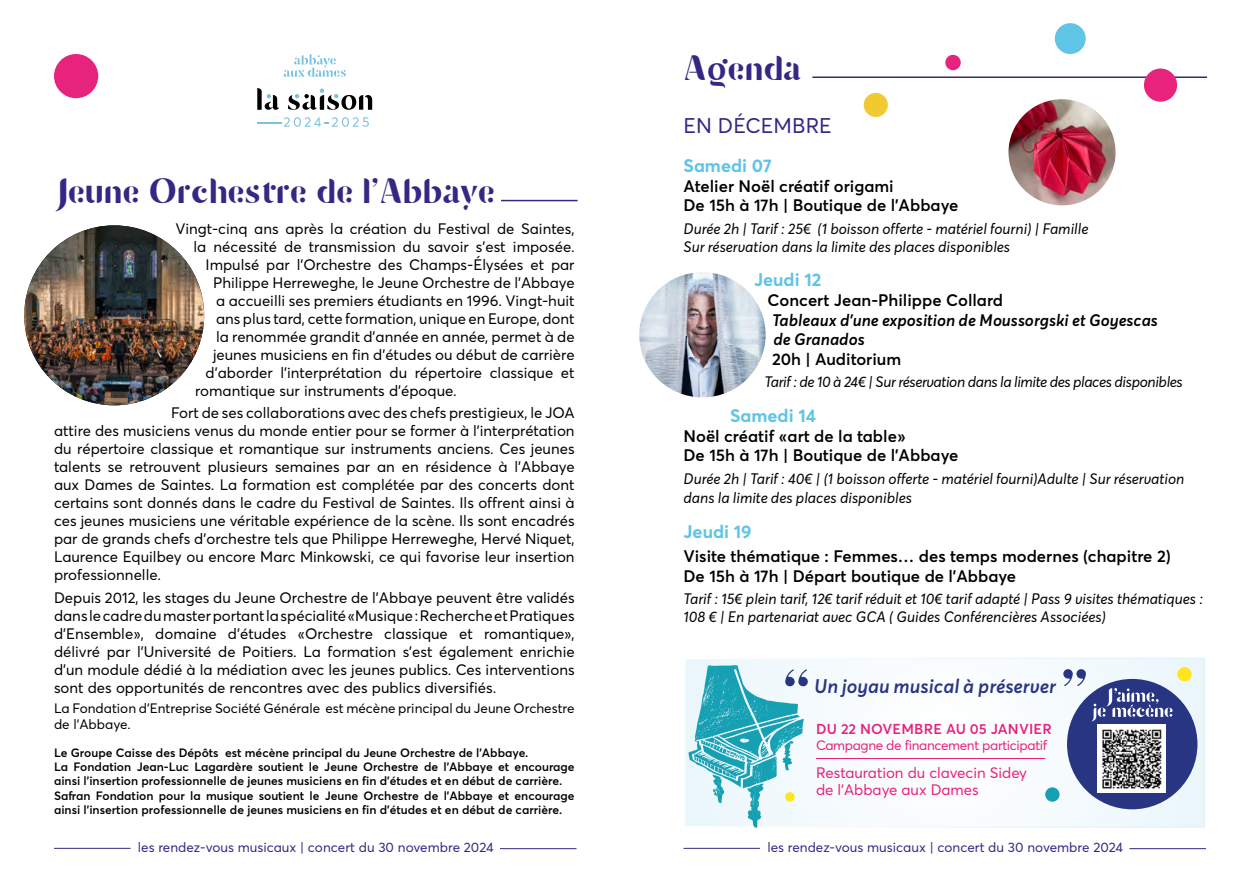
<style>
.page{position:relative;width:1259px;height:893px;background:#fff}
.page>*{position:absolute;margin:0;border:0;box-sizing:border-box;transform-origin:0 0}
.t1{font:36px "Dames";color:#342884}
.t2{font:21px "Averta";letter-spacing:.005em;color:#342884}
.t3{font:italic 600 19.5px "Averta";color:#283583}
.t4{font:700 18px "Averta";color:#5fc4e5}
.t5{font:600 16.5px/19.8px "Averta";color:#000}
.t6{font:italic 600 16.5px/19.8px "Averta";color:#000}
.t7{font:15px/18px "Averta";color:#000;text-align:justify}
.t8{font:italic 15px/18px "Averta";color:#000}
.t9{font:italic 15px "Averta";letter-spacing:-.025em;color:#000}
.t10{font:15px/16.5px "Averta";color:#e7217d}
.t11{font:600 14.25px "Averta";letter-spacing:.015em;color:#e7217d}
.t12{font:13.5px "Averta";color:#342884}
.t13{font:13.5px/16.2px "Averta";color:#000}
.t14{font:13.5px "Averta";letter-spacing:-.025em;color:#e7217d}
.t15{font:600 12px/14.4px "Averta";color:#000}
</style>
<div class="page">
<hr style="left:501px;top:200px;width:76px;height:1px;background:#342884">
<hr style="left:54px;top:848px;width:77px;height:1px;background:#342884">
<hr style="left:500px;top:848px;width:76px;height:1px;background:#342884">
<img style="left:24px;top:225px;width:180px;height:180px;border-radius:90px">
<div style="left:54px;top:54px;width:44px;height:44px;background:#e7237e;border-radius:50%"></div>
<svg style="left:284px;top:54px;width:62px;height:23px"></svg>
<svg style="left:257px;top:88px;width:22px;height:22px"></svg>
<svg style="left:288px;top:89px;width:84px;height:21px"></svg>
<svg style="left:257px;top:117px;width:112px;height:10px"></svg>
<hr style="left:812px;top:76px;width:395px;height:2px;background:#342884">
<div style="left:863px;top:93px;width:25px;height:24px;background:#f1ca31;border-radius:50%"></div>
<div style="left:1144px;top:69px;width:33px;height:33px;background:#e7237e;border-radius:50%"></div>
<div style="left:945px;top:55px;width:15px;height:15px;background:#e7237e;border-radius:50%"></div>
<img style="left:1008px;top:99px;width:107px;height:106px">
<img style="left:639px;top:272px;width:126px;height:125px">
<hr style="left:683px;top:848px;width:77px;height:1px;background:#342884">
<hr style="left:1129px;top:848px;width:77px;height:1px;background:#342884">
<div style="left:685px;top:658px;width:519px;height:169px;background:#f8fcfe"></div>
<div style="left:684px;top:658px;width:521px;height:170px;border:1px solid #fff"></div>
<svg style="left:688px;top:665px;width:120px;height:163px"></svg>
<div style="left:1067px;top:679px;width:130px;height:130px;background:#283583;border-radius:50%"></div>
<div style="left:785px;top:792px;width:9px;height:10px;background:#ffe51f;border-radius:50%"></div>
<div style="left:1045px;top:787px;width:14px;height:15px;background:#15a0b3;border-radius:50%"></div>
<div style="left:1177px;top:667px;width:14px;height:14px;background:#ffe51f;border-radius:50%"></div>
<svg style="left:1063px;top:668px;width:110px;height:53px"></svg>
<img style="left:1097px;top:724px;width:68px;height:68px">
<hr style="left:816px;top:758px;width:229px;height:1px;background:#e7217d">
<div style="left:1054px;top:23px;width:31px;height:31px;background:#5fc4e5;border-radius:50%"></div>
<h1 class="t1" style="left:54px;top:176px;width:442px">Jeune Orchestre de l’Abbaye</h1>
<p class="t7" style="left:176px;top:220px;width:400px">Vingt-cinq ans après la création du Festival de Saintes,</p>
<p class="t7" style="left:194px;top:238px;width:383px">la nécessité de transmission du savoir s’est imposée.</p>
<p class="t7" style="left:206px;top:256px;width:370px">Impulsé par l’Orchestre des Champs-Élysées et par</p>
<p class="t7" style="left:213px;top:274px;width:363px">Philippe Herreweghe, le Jeune Orchestre de l’Abbaye</p>
<p class="t7" style="left:216px;top:292px;width:360px">a accueilli ses premiers étudiants en 1996. Vingt-huit</p>
<p class="t7" style="left:216px;top:310px;width:360px">ans plus tard, cette formation, unique en Europe, dont</p>
<p class="t7" style="left:216px;top:328px;width:360px">la renommée grandit d’année en année, permet à de</p>
<p class="t7" style="left:213px;top:346px;width:363px">jeunes musiciens en fin d’études ou début de carrière</p>
<p class="t7" style="left:206px;top:364px;width:370px">d’aborder l’interprétation du répertoire classique et</p>
<p class="t7" style="left:195px;top:382px;width:263px">romantique sur instruments d’époque.</p>
<p class="t7" style="left:54px;top:404px;width:522px;text-indent:117px">Fort de ses collaborations avec des chefs prestigieux, le JOA attire des musiciens venus du monde entier pour se former à l’interprétation du répertoire classique et romantique sur instruments anciens. Ces jeunes talents se retrouvent plusieurs semaines par an en résidence à l’Abbaye aux Dames de Saintes. La formation est complétée par des concerts dont certains sont donnés dans le cadre du Festival de Saintes. Ils offrent ainsi à ces jeunes musiciens une véritable expérience de la scène. Ils sont encadrés par de grands chefs d’orchestre tels que Philippe Herreweghe, Hervé Niquet, Laurence Equilbey ou encore Marc Minkowski, ce qui favorise leur insertion professionnelle.</p>
<p class="t7" style="left:54px;top:588px;width:522px">Depuis 2012, les stages du Jeune Orchestre de l’Abbaye peuvent être validés dans le cadre du master portant la spécialité « Musique : Recherche et Pratiques d’Ensemble », domaine d’études « Orchestre classique et romantique», délivré par l’Université de Poitiers. La formation s’est également enrichie d’un module dédié à la médiation avec les jeunes publics. Ces interventions sont des opportunités de rencontres avec des publics diversifiés.</p>
<p class="t13" style="left:54px;top:700px;width:522px">La Fondation d’Entreprise Société Générale est mécène principal du Jeune Orchestre de l’Abbaye.</p>
<p class="t15" style="left:54px;top:744px;width:522px">Le Groupe Caisse des Dépôts est mécène principal du Jeune Orchestre de l’Abbaye.<br>La Fondation Jean-Luc Lagardère soutient le Jeune Orchestre de l’Abbaye et encourage ainsi l’insertion professionnelle de jeunes musiciens en fin d’études et en début de carrière.<br>Safran Fondation pour la musique soutient le Jeune Orchestre de l’Abbaye et encourage ainsi l’insertion professionnelle de jeunes musiciens en fin d’études et en début de carrière.</p>
<p class="t12" style="left:138px;top:839px;width:357px">les rendez-vous musicaux | concert du 30 novembre 2024</p>
<h1 class="t1" style="left:683px;top:53px;width:119px">Agenda</h1>
<h2 class="t2" style="left:683px;top:113px;width:150px">EN DÉCEMBRE</h2>
<p class="t4" style="left:683px;top:154px;width:90px">Samedi 07</p>
<p class="t5" style="left:683px;top:175px;width:276px">Atelier Noël créatif origami<br>De 15h à 17h | Boutique de l’Abbaye</p>
<p class="t8" style="left:683px;top:219px;width:406px">Durée 2h | Tarif : 25€ (1 boisson offerte - matériel fourni) | Famille<br>Sur réservation dans la limite des places disponibles</p>
<p class="t4" style="left:754px;top:268px;width:69px">Jeudi 12</p>
<p class="t5" style="left:767px;top:289px;width:237px">Concert Jean-Philippe Collard</p>
<p class="t6" style="left:772px;top:310px;width:387px">Tableaux d’une exposition de Moussorgski et Goyescas de Granados</p>
<p class="t5" style="left:772px;top:349px;width:131px">20h | Auditorium</p>
<p class="t9" style="left:764px;top:372px;width:420px">Tarif : de 10 à 24€ | Sur réservation dans la limite des places disponibles</p>
<p class="t4" style="left:730px;top:404px;width:88px">Samedi 14</p>
<p class="t5" style="left:683px;top:425px;width:276px">Noël créatif « art de la table »<br>De 15h à 17h | Boutique de l’Abbaye</p>
<p class="t8" style="left:683px;top:469px;width:502px;line-height:19.8px">Durée 2h | Tarif : 40€ | (1 boisson offerte - matériel fourni)Adulte | Sur réservation dans la limite des places disponibles</p>
<p class="t4" style="left:683px;top:520px;width:70px">Jeudi 19</p>
<p class="t5" style="left:683px;top:545px;width:489px">Visite thématique : Femmes… des temps modernes (chapitre 2)<br>De 15h à 17h | Départ boutique de l’Abbaye</p>
<p class="t8" style="left:683px;top:590px;width:521px">Tarif : 15€ plein tarif, 12€ tarif réduit et 10€ tarif adapté | Pass 9 visites thématiques :<br>108 € | En partenariat avec GCA ( Guides Conférencières Associées)</p>
<h3 class="t3" style="left:814px;top:673px;width:243px">Un joyau musical à préserver</h3>
<p class="t11" style="left:816px;top:718px;width:237px">DU 22 NOVEMBRE AU 05 JANVIER</p>
<p class="t14" style="left:816px;top:736px;width:233px">Campagne de financement participatif</p>
<p class="t10" style="left:816px;top:764px;width:213px">Restauration du clavecin Sidey de l’Abbaye aux Dames</p>
<p class="t12" style="left:767px;top:839px;width:357px">les rendez-vous musicaux | concert du 30 novembre 2024</p>
</div>
